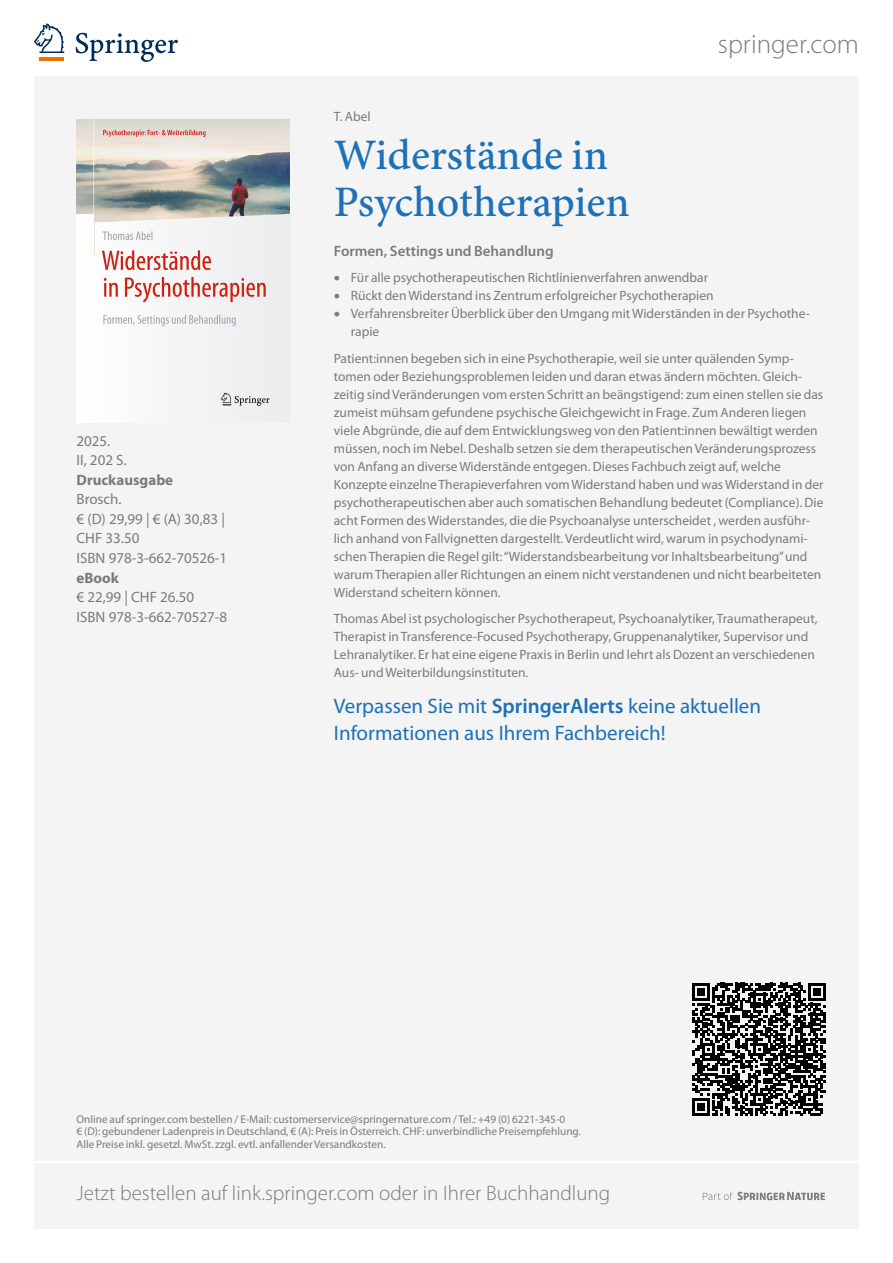
<style>
.page{position:relative;width:893px;height:1263px;background:#fff}
.page>*{position:absolute;margin:0;border:0;box-sizing:border-box;transform-origin:0 0}
.IN_head_one{font:43.5px/47.8px "Minion Pro Medium Capt";color:#1d71b8}
.A4_url{font:300 27px "Myriad Pro";color:#7c7b7b}
.IN-M_streamer{font:21px/27px "Myriad Pro";color:#1d71b8}
.A4_brandingbar_url___bookstore{font:300 21px "Myriad Pro";color:#7c7b7b}
.AD_A4_bibliography_streamer{font:15px/19.5px "Myriad Pro";color:#7c7b7b}
.AD_A4_infotext_9_12{font:600 15px "Myriad Pro";color:#7c7b7b}
.AD_A4_bibliography_streamer-2{font:700 15px "Myriad Pro";color:#7c7b7b}
.AD_A4_infotext_9_12-2{font:13.5px/18px "Myriad Pro";color:#7c7b7b}
.IN_Author{font:13.5px "Myriad Pro";color:#7c7b7b}
.AD_A4_price_info{font:11.25px/12.8px "Myriad Pro";color:#7c7b7b}
.s1{font-size:22.5px}
.s2{font-weight:600}
</style>
<div class="page">
<div style="left:34px;top:77px;width:825px;height:1152px;background:#f4f4f4"></div>
<svg style="left:692px;top:983px;width:133px;height:133px"></svg>
<hr style="left:0;top:1161px;width:893px;height:2px;background:#fff">
<svg style="left:703px;top:1192px;width:122px;height:8px"></svg>
<img style="left:77px;top:119px;width:212px;height:304px">
<svg style="left:76px;top:33px;width:102px;height:29px"></svg>
<hr style="left:39px;top:58px;width:25px;height:3px;background:#ee7203">
<svg style="left:34px;top:23px;width:30px;height:30px"></svg>
<p class="AD_A4_bibliography_streamer" style="left:77px;top:431px;width:35px">2025.</p>
<p class="AD_A4_bibliography_streamer" style="left:77px;top:451px;width:52px">II, 202 S.</p>
<p class="AD_A4_bibliography_streamer-2" style="left:77px;top:471px;width:98px">Druckausgabe</p>
<p class="AD_A4_bibliography_streamer" style="left:77px;top:490px;width:47px">Brosch.</p>
<p class="AD_A4_bibliography_streamer" style="left:77px;top:509px;width:150px">€ (D) 29,99 | € (A) 30,83 |<br>CHF 33.50</p>
<p class="AD_A4_bibliography_streamer" style="left:77px;top:548px;width:152px">ISBN 978-3-662-70526-1</p>
<p class="AD_A4_bibliography_streamer-2" style="left:77px;top:569px;width:44px">eBook</p>
<p class="AD_A4_bibliography_streamer" style="left:77px;top:588px;width:119px">€ 22,99 | CHF 26.50</p>
<p class="AD_A4_bibliography_streamer" style="left:77px;top:607px;width:152px">ISBN 978-3-662-70527-8</p>
<p class="A4_url" style="left:718px;top:29px;width:142px">springer.com</p>
<p class="IN_Author" style="left:334px;top:109px;width:38px">T. Abel</p>
<p class="IN_head_one" style="left:334px;top:133px;width:298px">Widerstände in<br>Psychotherapien</p>
<p class="AD_A4_infotext_9_12" style="left:334px;top:242px;width:221px">Formen, Settings und Behandlung</p>
<p class="AD_A4_infotext_9_12-2" style="left:334px;top:269px;width:376px"><span class="s1">•</span> Für alle psychotherapeutischen Richtlinienverfahren anwendbar</p>
<p class="AD_A4_infotext_9_12-2" style="left:334px;top:287px;width:381px"><span class="s1">•</span> Rückt den Widerstand ins Zentrum erfolgreicher Psychotherapien</p>
<p class="AD_A4_infotext_9_12-2" style="left:351px;top:305px;width:461px;text-indent:-17px"><span class="s1">•</span> Verfahrensbreiter Überblick über den Umgang mit Widerständen in der Psychothe&shy;rapie</p>
<p class="AD_A4_infotext_9_12-2" style="left:334px;top:349px;width:491px">Patient:innen begeben sich in eine Psychotherapie, weil sie unter quälenden Symp&shy;tomen oder Beziehungsproblemen leiden und daran etwas ändern möchten. Gleich&shy;zeitig sind Veränderungen vom ersten Schritt an beängstigend: zum einen stellen sie das zumeist mühsam gefundene psychische Gleichgewicht in Frage. Zum Anderen liegen viele Abgründe, die auf dem Entwicklungsweg von den Patient:innen bewältigt werden müssen, noch im Nebel. Deshalb setzen sie dem therapeutischen Veränderungsprozess von Anfang an diverse Widerstände entgegen. Dieses Fachbuch zeigt auf, welche Konzepte einzelne Therapieverfahren vom Widerstand haben und was Widerstand in der psychotherapeutischen aber auch somatischen Behandlung bedeutet (Compliance). Die acht Formen des Widerstandes, die die Psychoanalyse unterscheidet , werden ausführ&shy;lich anhand von Fallvignetten dargestellt. Verdeutlicht wird, warum in psychodynami&shy;schen Therapien die Regel gilt: “Widerstandsbearbeitung vor Inhaltsbearbeitung” und warum Therapien aller Richtungen an einem nicht verstandenen und nicht bearbeiteten Widerstand scheitern können.</p>
<p class="AD_A4_infotext_9_12-2" style="left:334px;top:610px;width:485px">Thomas Abel ist psychologischer Psychotherapeut, Psychoanalytiker, Traumatherapeut, Therapist in Transference-Focused Psychotherapy, Gruppenanalytiker, Supervisor und Lehranalytiker. Er hat eine eigene Praxis in Berlin und lehrt als Dozent an verschiedenen Aus- und Weiterbildungsinstituten.</p>
<p class="IN-M_streamer" style="left:334px;top:693px;width:429px">Verpassen Sie mit <span class="s2">SpringerAlerts</span> keine aktuellen<br>Informationen aus Ihrem Fachbereich!</p>
<p class="AD_A4_price_info" style="left:77px;top:1113px;width:490px">Online auf springer.com bestellen / E-Mail: customerservice@springernature.com / Tel.: +49 (0) 6221-345-0</p>
<p class="AD_A4_price_info" style="left:77px;top:1125px;width:506px">€ (D): gebundener Ladenpreis in Deutschland, € (A): Preis in Österreich. CHF: unverbindliche Preisempfehlung.<br>Alle Preise inkl. gesetzl. MwSt. zzgl. evtl. anfallender Versandkosten.</p>
<p class="A4_brandingbar_url___bookstore" style="left:77px;top:1181px;width:535px">Jetzt bestellen auf link.springer.com oder in Ihrer Buchhandlung</p>
</div>
